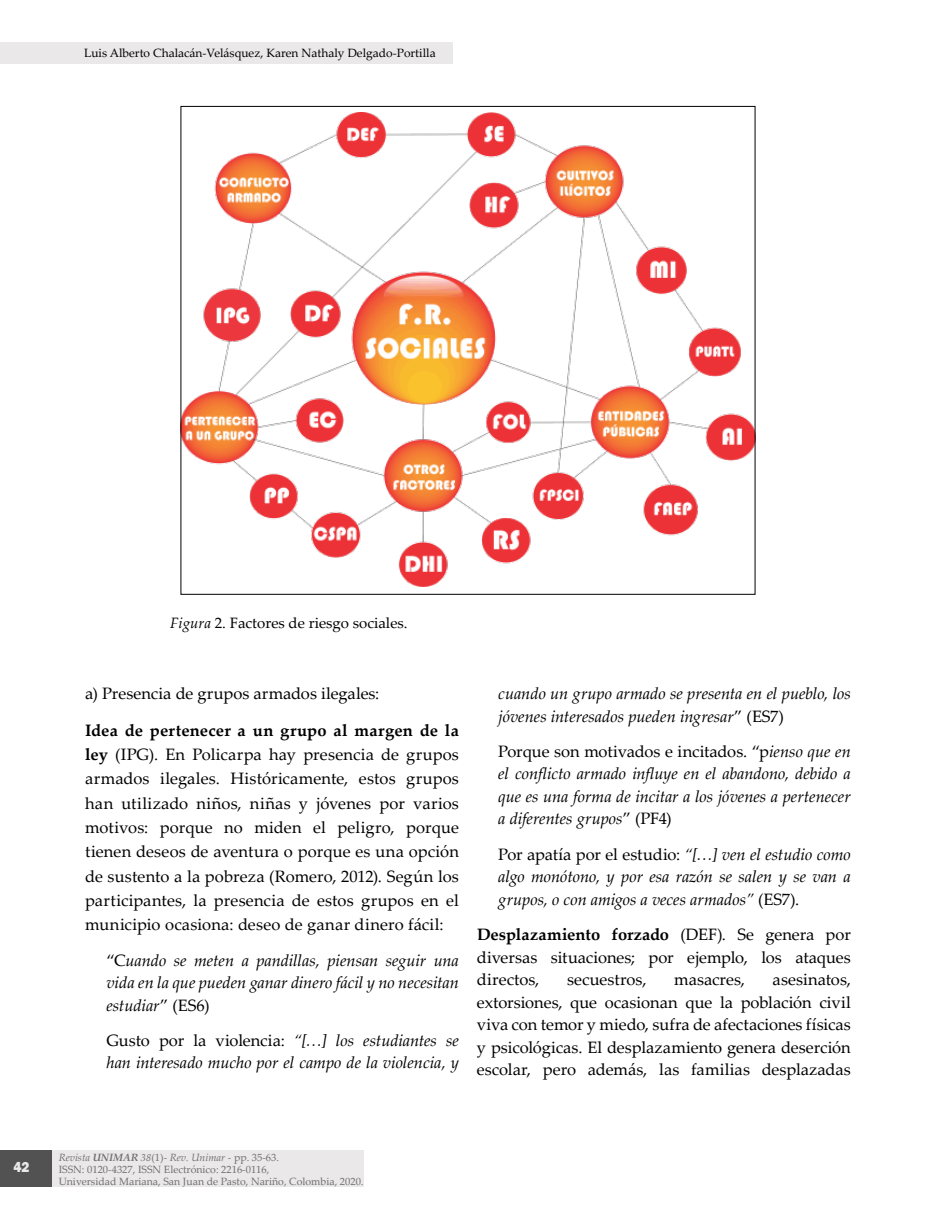
<style>
.page{position:relative;width:936px;height:1208px;background:#fff}
.page>*{position:absolute;margin:0;border:0;box-sizing:border-box;transform-origin:0 0}
.t1{font:16.5px/24.3px "Palatino Linotype";color:#000;text-align:justify}
.t2{font:italic 16.5px/22.5px "Palatino Linotype";letter-spacing:-.005em;color:#000;text-align:justify}
.t3{font:15px "Palatino Linotype";color:#000}
.t4{font:800 15px "Franklin Gothic";color:#eae8e8;scale:.92 1}
.t5{font:12px "Palatino Linotype";color:#000}
.t6{font:10.5px/12px "Palatino Linotype";color:#707070}
.s1{font-style:italic}
.s2{font-weight:700}
.s3{font-style:normal}
.s4{font-weight:700;font-style:italic}
</style>
<div class="page">
<div style="left:0;top:42px;width:452px;height:22px;background:#eae8e8"></div>
<div style="left:0;top:1150px;width:52px;height:36px;background:#525252"></div>
<div style="left:52px;top:1150px;width:312px;height:36px;background:#eae8e8"></div>
<img style="left:183px;top:113px;width:570px;height:474px">
<p class="t5" style="left:84px;top:44px;width:353px">Luis Alberto Chalacán-Velásquez, Karen Nathaly Delgado-Portilla</p>
<p class="t3" style="left:170px;top:612px;width:239px"><span class="s1">Figura</span> 2. Factores de riesgo sociales.</p>
<p class="t1" style="left:85px;top:680px;width:296px">a) Presencia de grupos armados ilegales:</p>
<p class="t1" style="left:85px;top:717px;width:375px"><span class="s2">Idea de pertenecer a un grupo al margen de la ley</span> (IPG). En Policarpa hay presencia de grupos armados ilegales. Históricamente, estos grupos han utilizado niños, niñas y jóvenes por varios motivos: porque no miden el peligro, porque tienen deseos de aventura o porque es una opción de sustento a la pobreza (Romero, 2012). Según los participantes, la presencia de estos grupos en el municipio ocasiona: deseo de ganar dinero fácil:</p>
<p class="t2" style="left:106px;top:948px;width:354px"><span class="s3">“C</span>uando se meten a pandillas, piensan seguir una vida en la que pueden ganar dinero fácil y no necesitan estudiar<span class="s3">” (ES6)</span></p>
<p class="t2" style="left:106px;top:1028px;width:354px"><span class="s3">Gusto por la violencia:</span> “[…] los estudiantes se han interesado mucho por el campo de la violencia, y</p>
<p class="t2" style="left:498px;top:681px;width:354px">cuando un grupo armado se presenta en el pueblo, los jóvenes interesados pueden ingresar<span class="s3">” (ES7)</span></p>
<p class="t2" style="left:498px;top:739px;width:354px"><span class="s3">Porque son motivados e incitados. “p</span>ienso que en el conflicto armado influye en el abandono, debido a que es una forma de incitar a los jóvenes a pertenecer a diferentes grupos<span class="s3">” (PF4)</span></p>
<p class="t2" style="left:498px;top:842px;width:354px"><span class="s3">Por apatía por el estudio:</span> “[…] ven el estudio como algo monótono, y por esa razón se salen y se van a grupos, o con amigos a veces armados” <span class="s3">(ES7).</span></p>
<p class="t1" style="left:477px;top:922px;width:375px;line-height:22.5px"><span class="s2">Desplazamiento forzado</span> (DEF). Se genera por diversas situaciones; por ejemplo, los ataques directos,</p>
<p class="t1" style="left:477px;top:967px;width:375px;line-height:22.5px;text-indent:295px">asesinatos, extorsiones, que ocasionan que la población civil viva con temor y miedo, sufra de afectaciones físicas y psicológicas. El desplazamiento genera deserción escolar, pero además, las familias desplazadas</p>
<p class="t1" style="left:567px;top:966px;width:81px">secuestros,</p>
<p class="t1" style="left:674px;top:966px;width:72px">masacres,</p>
<p class="t4" style="left:13px;top:1157px;width:19px">42</p>
<p class="t6" style="left:59px;top:1150px;width:306px"><span class="s1">Revista</span> <span class="s4">UNIMAR</span> <span class="s1">38</span>(1)- <span class="s1">Rev. Unimar</span> - pp. 35-63.<br>ISSN: 0120-4327, ISSN Electrónico: 2216-0116,<br>Universidad Mariana, San Juan de Pasto, Nariño, Colombia, 2020.</p>
</div>
